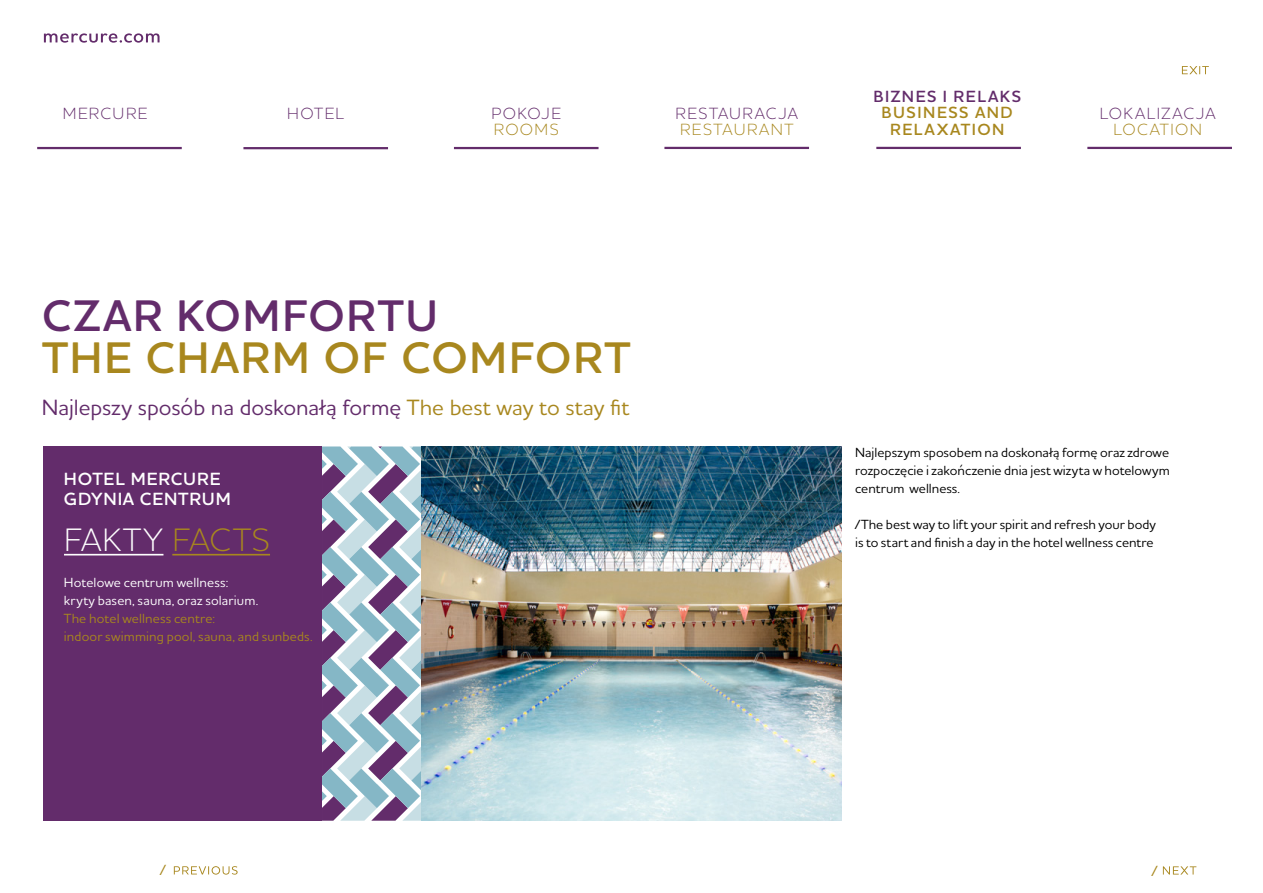
<style>
.page{position:relative;width:1263px;height:893px;background:#fff}
.page>*{position:absolute;margin:0;border:0;box-sizing:border-box;transform-origin:0 0}
.t1{font:600 45px "Houschka Alt Pro";letter-spacing:.04em;color:#a8871e}
.t2{font:600 45px "Houschka Alt Pro";letter-spacing:.04em;color:#632c6b}
.t3{font:300 33px "Houschka Alt Pro";letter-spacing:.025em;color:#fff}
.t4{font:500 22.5px "Houschka Alt Pro";letter-spacing:-.005em;color:#632c6b}
.t5{font:600 18px/19.5px "Houschka Alt Pro";letter-spacing:.04em;color:#fff}
.t6{font:300 16.5px "Houschka Alt Pro";letter-spacing:.085em;color:#632c6b}
.t7{font:300 16.5px "Houschka Alt Pro";letter-spacing:.085em;color:#a8871e}
.t8{font:600 16.5px/16.5px "Houschka Alt Pro";letter-spacing:.09em;color:#a8871e;text-align:center}
.t9{font:600 16.5px "Houschka Alt Pro";letter-spacing:.085em;color:#632c6b}
.t10{font:500 15px "Houschka Alt Pro";color:#a8871e}
.t11{font:500 13.5px/18px "Houschka Alt Pro";color:#000;text-align:justify}
.t12{font:500 13.5px/18px "Houschka Alt Pro";letter-spacing:.01em;color:#a8871e}
.t13{font:500 13.5px/18px "Houschka Alt Pro";letter-spacing:.01em;color:#fff}
.s1{color:#a8871e}
</style>
<div class="page">
<svg style="left:44px;top:33px;width:116px;height:10px"></svg>
<hr style="left:37px;top:147px;width:145px;height:2px;background:#632c6b">
<hr style="left:243px;top:147px;width:145px;height:2px;background:#632c6b">
<hr style="left:454px;top:147px;width:144px;height:2px;background:#632c6b">
<hr style="left:664px;top:147px;width:145px;height:2px;background:#632c6b">
<hr style="left:876px;top:147px;width:145px;height:2px;background:#632c6b">
<hr style="left:1087px;top:147px;width:145px;height:2px;background:#632c6b">
<svg style="left:1182px;top:66px;width:27px;height:8px"></svg>
<svg style="left:1163px;top:866px;width:33px;height:8px"></svg>
<svg style="left:174px;top:866px;width:64px;height:9px"></svg>
<img style="left:421px;top:446px;width:421px;height:375px">
<div style="left:43px;top:446px;width:294px;height:375px;background:#632c6b"></div>
<svg style="left:322px;top:446px;width:99px;height:375px"></svg>
<hr style="left:64px;top:554px;width:99px;height:1px;background:#fff">
<hr style="left:172px;top:554px;width:98px;height:1px;background:#a8871e">
<p class="t6" style="left:63px;top:103px;width:86px">MERCURE</p>
<p class="t6" style="left:287px;top:103px;width:58px">HOTEL</p>
<p class="t6" style="left:491px;top:103px;width:71px">POKOJE</p>
<p class="t7" style="left:494px;top:119px;width:66px">ROOMS</p>
<p class="t6" style="left:676px;top:103px;width:124px">RESTAURACJA</p>
<p class="t7" style="left:680px;top:119px;width:115px">RESTAURANT</p>
<p class="t9" style="left:873px;top:86px;width:149px">BIZNES I RELAKS</p>
<p class="t8" style="left:882px;top:104px;width:133px">BUSINESS AND<br>RELAXATION</p>
<p class="t6" style="left:1100px;top:103px;width:117px">LOKALIZACJA</p>
<p class="t7" style="left:1113px;top:119px;width:90px">LOCATION</p>
<h1 class="t2" style="left:42px;top:287px;width:397px">CZAR KOMFORTU</h1>
<h1 class="t1" style="left:42px;top:329px;width:590px">THE CHARM OF COMFORT</h1>
<h3 class="t4" style="left:42px;top:393px;width:589px">Najlepszy sposób na doskonałą formę <span class="s1">The best way to stay fit</span></h3>
<h3 class="t5" style="left:64px;top:469px;width:168px">HOTEL MERCURE<br>GDYNIA CENTRUM</h3>
<h2 class="t3" style="left:64px;top:519px;width:207px">FAKTY <span class="s1">FACTS</span></h2>
<p class="t13" style="left:64px;top:573px;width:196px">Hotelowe centrum wellness: kryty basen, sauna, oraz solarium.</p>
<p class="t12" style="left:64px;top:609px;width:250px">The hotel wellness centre:<br>indoor swimming pool, sauna, and sunbeds.</p>
<p class="t11" style="left:855px;top:443px;width:316px">Najlepszym sposobem na doskonałą formę oraz zdrowe rozpoczęcie i zakończenie dnia jest wizyta w hotelowym centrum wellness.</p>
<p class="t11" style="left:855px;top:515px;width:302px">/The best way to lift your spirit and refresh your body is to start and finish a day in the hotel wellness centre</p>
<p class="t10" style="left:160px;top:860px;width:7px">/</p>
<p class="t10" style="left:1152px;top:861px;width:7px">/</p>
</div>
